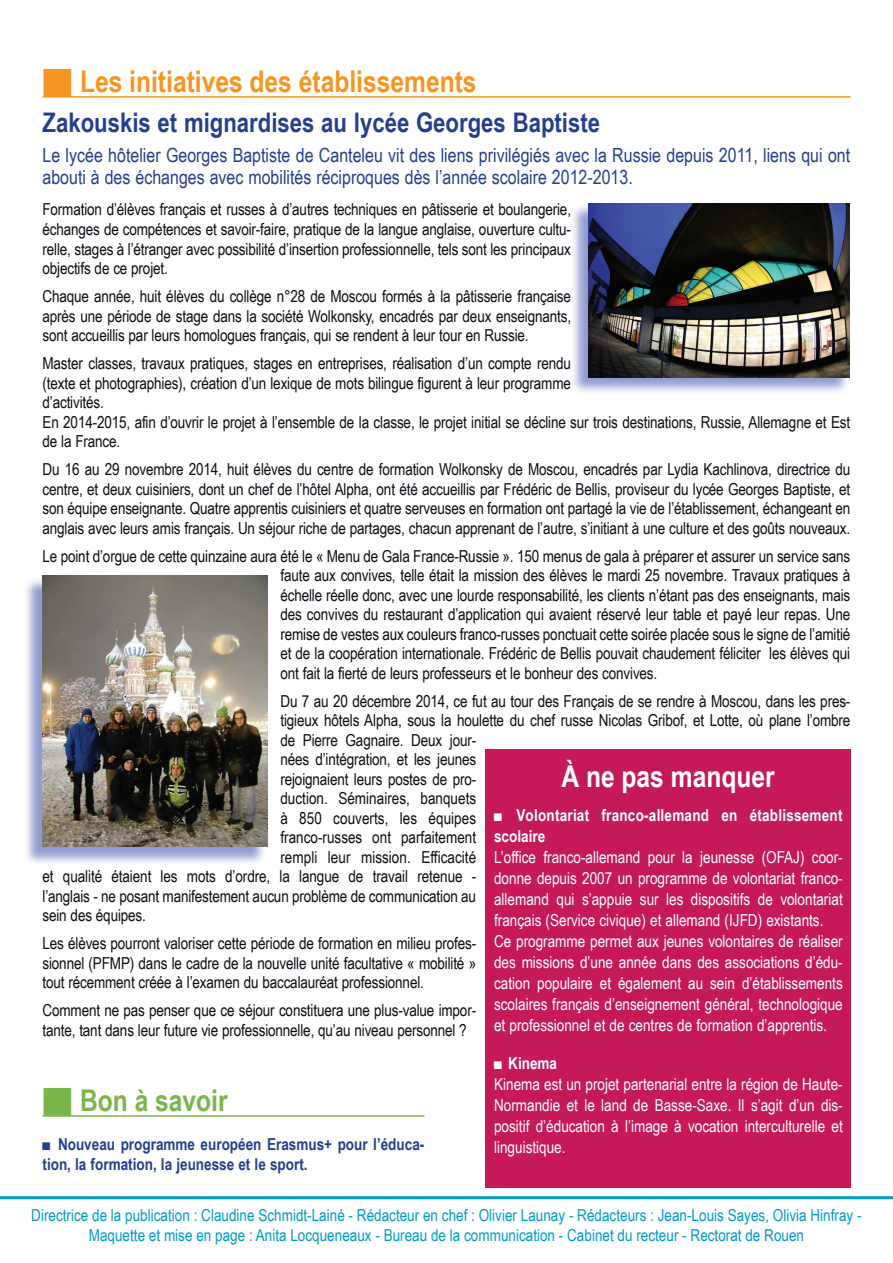
<style>
.page{position:relative;width:893px;height:1263px;background:#fff}
.page>*{position:absolute;margin:0;border:0;box-sizing:border-box;transform-origin:0 0}
.t1{font:700 30px "Arial Narrow";color:#f79521}
.t2{font:700 30px "Arial Narrow";color:#fff}
.t3{font:700 30px "Arial Narrow";color:#7ab54e}
.t4{font:700 27px "Arial Narrow";color:#253f8e}
.t5{font:19.5px/22.5px "Arial Narrow";color:#253f8e}
.t6{font:16.5px/19.5px "Arial Narrow";letter-spacing:-.01em;color:#0e0c14;text-align:justify}
.t7{font:16.5px/21px "Arial Narrow";color:#fff}
.t8{font:16.5px/19.8px "Arial Narrow";color:#009bc8;text-align:center}
.t9{font:700 16.5px/19.5px "Arial Narrow";color:#253f8e}
.t10{font:700 16.5px/21px "Arial Narrow";letter-spacing:.015em;color:#fff}
.s1{font-weight:400}
.s2{font-weight:700}
</style>
<div class="page">
<hr style="left:43px;top:96px;width:807px;height:2px;background:#f79521">
<hr style="left:43px;top:1115px;width:381px;height:2px;background:#7ab54e">
<hr style="left:0;top:1196px;width:893px;height:3px;background:#009bc8">
<img style="left:573px;top:206px;width:274px;height:186px">
<img style="left:588px;top:203px;width:261px;height:175px">
<div style="left:485px;top:749px;width:365px;height:439px;background:#c51a57"></div>
<img style="left:26px;top:578px;width:240px;height:285px">
<img style="left:43px;top:575px;width:225px;height:271px">
<h1 class="t1" style="left:43px;top:59px;width:436px">■ Les initiatives des établissements</h1>
<h2 class="t4" style="left:43px;top:102px;width:559px">Zakouskis et mignardises au lycée Georges Baptiste</h2>
<p class="t5" style="left:43px;top:143px;width:809px">Le lycée hôtelier Georges Baptiste de Canteleu vit des liens privilégiés avec la Russie depuis 2011, liens qui ont abouti à des échanges avec mobilités réciproques dès l’année scolaire 2012-2013.</p>
<p class="t6" style="left:43px;top:199px;width:530px">Formation d’élèves français et russes à d’autres techniques en pâtisserie et boulangerie, échanges de compétences et savoir-faire, pratique de la langue anglaise, ouverture cultu&shy;relle, stages à l’étranger avec possibilité d’insertion professionnelle, tels sont les principaux objectifs de ce projet.</p>
<p class="t6" style="left:43px;top:286px;width:530px">Chaque année, huit élèves du collège n°28 de Moscou formés à la pâtisserie française après une période de stage dans la société Wolkonsky, encadrés par deux enseignants, sont accueillis par leurs homologues français, qui se rendent à leur tour en Russie.</p>
<p class="t6" style="left:43px;top:353px;width:809px;text-align:left">Master classes, travaux pratiques, stages en entreprises, réalisation d’un compte rendu<br>(texte et photographies), création d’un lexique de mots bilingue figurent à leur programme<br>d’activités.<br>En 2014-2015, afin d’ouvrir le projet à l’ensemble de la classe, le projet initial se décline sur trois destinations, Russie, Allemagne et Est de la France.</p>
<p class="t6" style="left:43px;top:459px;width:809px">Du 16 au 29 novembre 2014, huit élèves du centre de formation Wolkonsky de Moscou, encadrés par Lydia Kachlinova, directrice du centre, et deux cuisiniers, dont un chef de l’hôtel Alpha, ont été accueillis par Frédéric de Bellis, proviseur du lycée Georges Baptiste, et son équipe enseignante. Quatre apprentis cuisiniers et quatre serveuses en formation ont partagé la vie de l’établissement, échangeant en anglais avec leurs amis français. Un séjour riche de partages, chacun apprenant de l’autre, s’initiant à une culture et des goûts nouveaux.</p>
<p class="t6" style="left:280px;top:545px;width:571px;text-indent:-238px">Le point d’orgue de cette quinzaine aura été le « Menu de Gala France-Russie ». 150 menus de gala à préparer et assurer un service sans faute aux convives, telle était la mission des élèves le mardi 25 novembre. Travaux pratiques à échelle réelle donc, avec une lourde responsabilité, les clients n’étant pas des enseignants, mais des convives du restaurant d’application qui avaient réservé leur table et payé leur repas. Une remise de vestes aux couleurs franco-russes ponctuait cette soirée placée sous le signe de l’amitié et de la coopération internationale. Frédéric de Bellis pouvait chaudement féliciter les élèves qui ont fait la fierté de leurs professeurs et le bonheur des convives.</p>
<p class="t6" style="left:280px;top:690px;width:571px">Du 7 au 20 décembre 2014, ce fut au tour des Français de se rendre à Moscou, dans les pres-</p>
<p class="t6" style="left:280px;top:710px;width:571px">tigieux hôtels Alpha, sous la houlette du chef russe Nicolas Gribof, et Lotte, où plane l’ombre</p>
<p class="t6" style="left:280px;top:729px;width:197px">de Pierre Gagnaire. Deux jour-</p>
<p class="t6" style="left:280px;top:749px;width:197px">nées d’intégration, et les jeunes</p>
<p class="t6" style="left:280px;top:768px;width:197px">rejoignaient leurs postes de pro-</p>
<p class="t6" style="left:280px;top:788px;width:197px">duction. Séminaires, banquets</p>
<p class="t6" style="left:280px;top:807px;width:197px">à 850 couverts, les équipes</p>
<p class="t6" style="left:280px;top:827px;width:197px">franco-russes ont parfaitement</p>
<p class="t6" style="left:280px;top:846px;width:197px">rempli leur mission. Efficacité</p>
<p class="t6" style="left:43px;top:866px;width:435px">et qualité étaient les mots d’ordre, la langue de travail retenue -</p>
<p class="t6" style="left:43px;top:885px;width:435px">l’anglais - ne posant manifestement aucun problème de communication au</p>
<p class="t6" style="left:43px;top:905px;width:105px">sein des équipes.</p>
<p class="t6" style="left:43px;top:933px;width:435px">Les élèves pourront valoriser cette période de formation en milieu profes&shy;sionnel (PFMP) dans le cadre de la nouvelle unité facultative « mobilité » tout récemment créée à l’examen du baccalauréat professionnel.</p>
<p class="t6" style="left:43px;top:1000px;width:435px">Comment ne pas penser que ce séjour constituera une plus-value impor&shy;tante, tant dans leur future vie professionnelle, qu’au niveau personnel ?</p>
<h1 class="t2" style="left:561px;top:754px;width:215px">À ne pas manquer</h1>
<p class="t10" style="left:494px;top:803px;width:350px"><span class="s1">■</span> Volontariat franco-allemand en établissement scolaire</p>
<p class="t7" style="left:494px;top:846px;width:350px">L’office franco-allemand pour la jeunesse (OFAJ) coor&shy;donne depuis 2007 un programme de volontariat franco&shy;allemand qui s’appuie sur les dispositifs de volontariat français (Service civique) et allemand (IJFD) existants.<br>Ce programme permet aux jeunes volontaires de réaliser des missions d’une année dans des associations d’édu&shy;cation populaire et également au sein d’établissements scolaires français d’enseignement général, technologique et professionnel et de centres de formation d’apprentis.</p>
<p class="t7" style="left:494px;top:1052px;width:350px">■ <span class="s2">Kinema<br></span>Kinema est un projet partenarial entre la région de Haute-Normandie et le land de Basse-Saxe. Il s’agit d’un dis&shy;positif d’éducation à l’image à vocation interculturelle et linguistique.</p>
<h1 class="t3" style="left:43px;top:1078px;width:187px">■ Bon à savoir</h1>
<p class="t9" style="left:43px;top:1133px;width:383px"><span class="s1">■</span> Nouveau programme européen Erasmus+ pour l’éduca&shy;tion, la formation, la jeunesse et le sport.</p>
<p class="t8" style="left:31px;top:1204px;width:832px">Directrice de la publication : Claudine Schmidt-Lainé - Rédacteur en chef : Olivier Launay - Rédacteurs : Jean-Louis Sayes, Olivia Hinfray -<br>Maquette et mise en page : Anita Locqueneaux - Bureau de la communication - Cabinet du recteur - Rectorat de Rouen</p>
</div>
